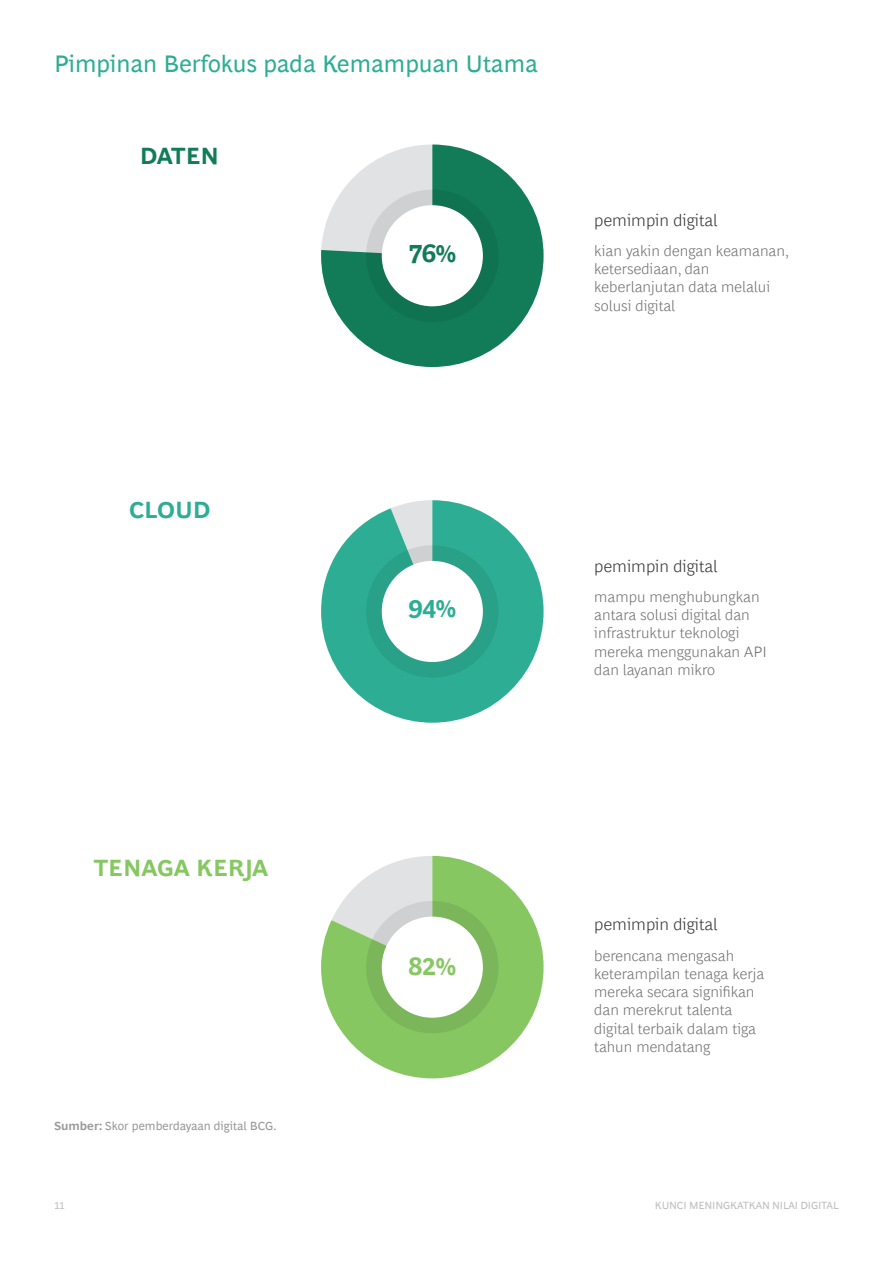
<style>
.page{position:relative;width:893px;height:1263px;background:#fff}
.page>*{position:absolute;margin:0;border:0;box-sizing:border-box;transform-origin:0 0}
.t1{font:700 25.95px "Henderson BCG Sans";color:#117c57}
.t2{font:700 25.95px "Henderson BCG Sans";color:#2dae94}
.t3{font:700 25.95px "Henderson BCG Sans";color:#86c762}
.t4{font:24px "Henderson BCG Sans";color:#2dae94}
.t5{font:700 23.55px "Henderson BCG Sans";color:#86c762}
.t6{font:700 23.55px "Henderson BCG Sans";letter-spacing:-.01em;color:#117c57}
.t7{font:700 23.55px "Henderson BCG Sans";letter-spacing:-.005em;color:#2dae94}
.t8{font:300 16.8px "Henderson BCG Sans";color:#313232}
.t9{font:300 15.15px/18.1px "Henderson BCG Sans";color:#707070}
.t10{font:12px "Henderson BCG Sans";color:#989999}
.t11{font:10.5px "Henderson BCG Sans";letter-spacing:-.02em;color:#c0bebe}
.s1{font-weight:700}
</style>
<div class="page">
<svg style="left:321px;top:145px;width:223px;height:222px;background:#45967a"></svg>
<svg style="left:366px;top:190px;width:133px;height:132px;background:#3e896f"></svg>
<div style="left:382px;top:205px;width:101px;height:101px;background:#fff;border-radius:50%"></div>
<svg style="left:321px;top:500px;width:223px;height:223px;fill:#2dae94"></svg>
<svg style="left:366px;top:545px;width:133px;height:133px;background:#34a38d"></svg>
<div style="left:382px;top:561px;width:101px;height:101px;background:#fff;border-radius:50%"></div>
<svg style="left:321px;top:856px;width:223px;height:222px;fill:#86c762"></svg>
<svg style="left:366px;top:901px;width:133px;height:132px;background:#8abb6f"></svg>
<div style="left:382px;top:916px;width:101px;height:102px;background:#fff;border-radius:50%"></div>
<hr style="left:892px;top:0;width:1px;height:633px;background:#989898">
<h2 class="t4" style="left:54px;top:46px;width:485px">Pimpinan Berfokus pada Kemampuan Utama</h2>
<h3 class="t6" style="left:140px;top:139px;width:81px">DATEN</h3>
<h3 class="t7" style="left:129px;top:493px;width:83px">CLOUD</h3>
<h3 class="t5" style="left:94px;top:851px;width:176px">TENAGA KERJA</h3>
<p class="t10" style="left:54px;top:1117px;width:224px"><span class="s1">Sumber:</span> Skor pemberdayaan digital BCG.</p>
<h1 class="t1" style="left:409px;top:234px;width:49px">76%</h1>
<h1 class="t2" style="left:409px;top:589px;width:49px">94%</h1>
<h1 class="t3" style="left:409px;top:948px;width:49px">82%</h1>
<p class="t8" style="left:594px;top:208px;width:125px">pemimpin digital</p>
<p class="t9" style="left:594px;top:240px;width:196px">kian yakin dengan keamanan, ketersediaan, dan keberlanjutan data melalui solusi digital</p>
<p class="t8" style="left:594px;top:554px;width:125px">pemimpin digital</p>
<p class="t9" style="left:594px;top:586px;width:174px">mampu menghubungkan antara solusi digital dan infrastruktur teknologi mereka menggunakan API dan layanan mikro</p>
<p class="t8" style="left:594px;top:912px;width:125px">pemimpin digital</p>
<p class="t9" style="left:594px;top:945px;width:171px">berencana mengasah keterampilan tenaga kerja mereka secara signifikan dan merekrut talenta digital terbaik dalam tiga tahun mendatang</p>
<p class="t11" style="left:54px;top:1198px;width:12px">11</p>
<p class="t11" style="left:655px;top:1198px;width:185px">KUNCI MENINGKATKAN NILAI DIGITAL</p>
</div>
